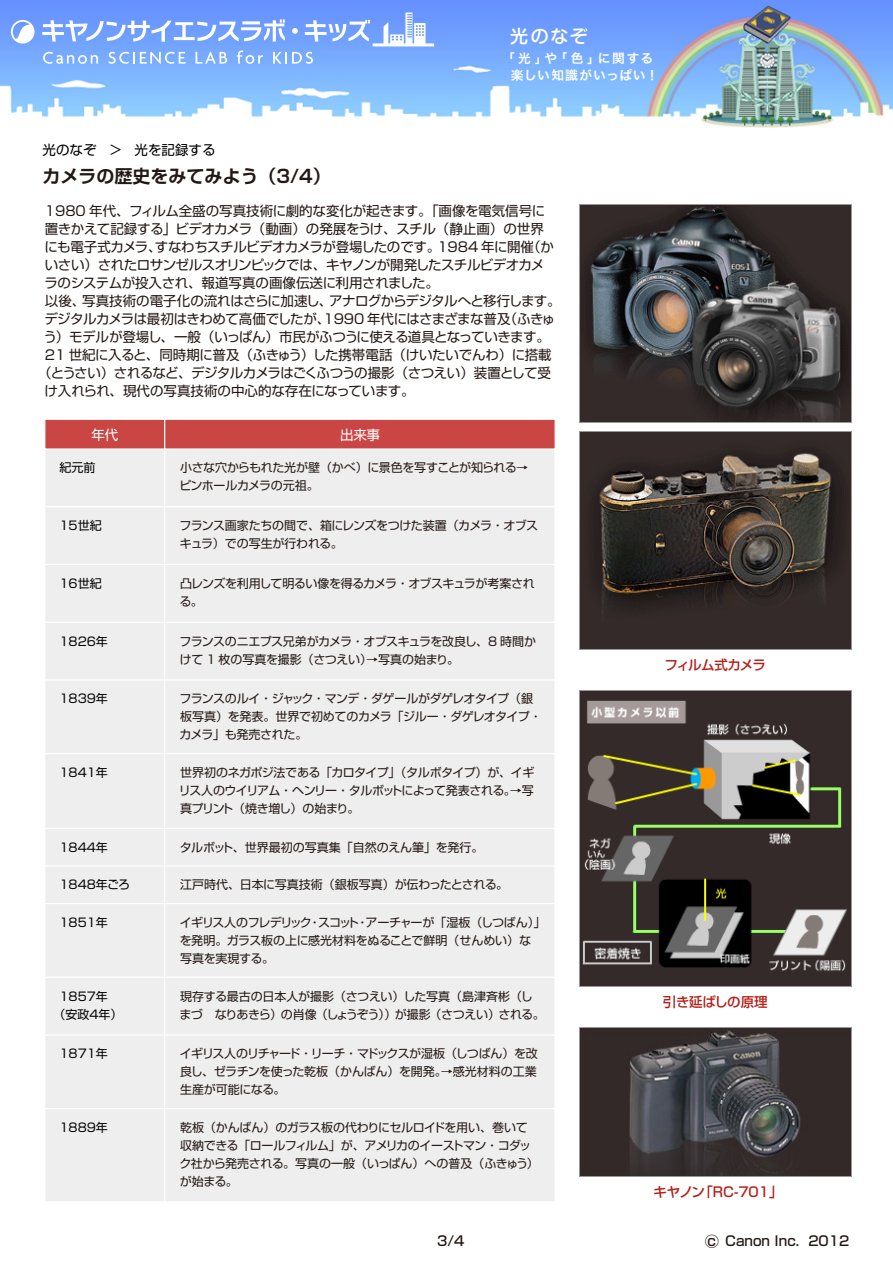
<style>
.page{position:relative;width:893px;height:1263px;background:#fff}
.page>*{position:absolute;margin:0;border:0;box-sizing:border-box;transform-origin:0 0}
.t1{font:700 18px "Shin Go Pr 6 De";color:#231815}
.t2{font:500 18px "Shin M Go Pro";color:#fff}
.t3{font:13.5px "Shin Go Pr 6";letter-spacing:-.03em;color:#231815}
.t4{font:13.5px "Shin Go Pr 6";letter-spacing:-.005em;color:#231815}
.t5{font:13.5px "Shin Go Pr 6";letter-spacing:-.055em;color:#231815}
.t6{font:500 13.5px "Shin Go Pro";color:#231815}
.t7{font:500 13.5px "Shin Go Pr 6";letter-spacing:-.01em;color:#b52019}
.t8{font:13.5px "Shin Go Pr 6";color:#000}
.t9{font:500 13.5px "Shin Go Pr 6";letter-spacing:-.075em;color:#b52019}
.t10{font:500 13.5px "Shin Go Pr 6";letter-spacing:-.03em;color:#b52019}
.t11{font:13.5px "Shin Go Pr 6";color:#fff}
.t12{font:12.75px/17.4px "Hira Kaku Pro W6";letter-spacing:.07em;color:#fff}
.t13{font:12px/18px "Shin Go Pr 6";letter-spacing:-.03em;color:#231815}
.t14{font:12px/18px "Shin Go Pr 6";color:#000}
.t15{font:12px "Shin Go Pr 6";letter-spacing:-.01em;color:#231815}
.t16{font:12px "Shin Go Pr 6";color:#231815}
.s1{font-size:15px}
</style>
<div class="page">
<img style="left:0;top:0;width:893px;height:128px">
<svg style="left:42px;top:19px;width:243px;height:23px"></svg>
<svg style="left:292px;top:28px;width:6px;height:6px"></svg>
<svg style="left:305px;top:20px;width:65px;height:22px"></svg>
<svg style="left:11px;top:20px;width:24px;height:24px"></svg>
<svg style="left:43px;top:52px;width:55px;height:12px"></svg>
<svg style="left:109px;top:52px;width:77px;height:12px"></svg>
<svg style="left:196px;top:52px;width:31px;height:12px"></svg>
<svg style="left:237px;top:51px;width:26px;height:13px"></svg>
<svg style="left:273px;top:52px;width:40px;height:12px"></svg>
<svg style="left:384px;top:13px;width:41px;height:30px"></svg>
<hr style="left:373px;top:43px;width:61px;height:3px;background:#fff">
<img style="left:579px;top:205px;width:272px;height:218px">
<img style="left:579px;top:431px;width:272px;height:218px">
<img style="left:579px;top:690px;width:273px;height:297px">
<img style="left:579px;top:1027px;width:273px;height:150px">
<div style="left:44px;top:419px;width:512px;height:783px;background:#eee;border:1px solid #fff"></div>
<hr style="left:45px;top:1108px;width:510px;height:1px;background:#fff">
<hr style="left:45px;top:1034px;width:510px;height:1px;background:#fff">
<hr style="left:45px;top:977px;width:510px;height:1px;background:#fff">
<hr style="left:45px;top:903px;width:510px;height:1px;background:#fff">
<hr style="left:45px;top:865px;width:510px;height:1px;background:#fff">
<hr style="left:45px;top:828px;width:510px;height:1px;background:#fff">
<hr style="left:45px;top:753px;width:510px;height:1px;background:#fff">
<hr style="left:45px;top:679px;width:510px;height:1px;background:#fff">
<hr style="left:45px;top:622px;width:510px;height:1px;background:#fff">
<hr style="left:45px;top:564px;width:510px;height:1px;background:#fff">
<hr style="left:45px;top:506px;width:510px;height:1px;background:#fff">
<hr style="left:555px;top:419px;width:1px;height:744px;background:#fff">
<hr style="left:164px;top:418px;width:1px;height:784px;background:#fff">
<div style="left:44px;top:419px;width:121px;height:30px;background:#ca4644;border:1px solid #fff"></div>
<div style="left:164px;top:419px;width:392px;height:30px;background:#ca4644;border:1px solid #fff"></div>
<p class="t8" style="left:43px;top:139px;width:175px">光のなぞ ＞ 光を記録する</p>
<h1 class="t1" style="left:43px;top:161px;width:290px">カメラの歴史をみてみよう（3/4）</h1>
<h1 class="t2" style="left:510px;top:21px;width:79px">光のなぞ</h1>
<p class="t12" style="left:511px;top:49px;width:149px;text-indent:-9px">「光」や「色」に関する楽しい知識がいっぱい！</p>
<p class="t4" style="left:45px;top:200px;width:502px">1980 年代、フィルム全盛の写真技術に劇的な変化が起きます。「画像を電気信号に</p>
<p class="t3" style="left:45px;top:218px;width:501px">置きかえて記録する」ビデオカメラ（動画）の発展をうけ、スチル（静止画）の世界</p>
<p class="t3" style="left:44px;top:236px;width:511px">にも電子式カメラ、すなわちスチルビデオカメラが登場したのです。1984 年に開催（か</p>
<p class="t3" style="left:45px;top:254px;width:501px">いさい）されたロサンゼルスオリンピックでは、キヤノンが開発したスチルビデオカメ</p>
<p class="t3" style="left:44px;top:272px;width:396px">ラのシステムが投入され、報道写真の画像伝送に利用されました。</p>
<p class="t3" style="left:45px;top:290px;width:517px">以後、写真技術の電子化の流れはさらに加速し、アナログからデジタルへと移行します。</p>
<p class="t3" style="left:45px;top:308px;width:512px">デジタルカメラは最初はきわめて高価でしたが、1990 年代にはさまざまな普及（ふきゅ</p>
<p class="t3" style="left:44px;top:326px;width:508px">う）モデルが登場し、一般（いっぱん）市民がふつうに使える道具となっていきます。</p>
<p class="t3" style="left:45px;top:344px;width:508px">21 世紀に入ると、同時期に普及（ふきゅう）した携帯電話（けいたいでんわ）に搭載</p>
<p class="t5" style="left:38px;top:362px;width:514px">（とうさい）されるなど、デジタルカメラはごくふつうの撮影（さつえい）装置として受</p>
<p class="t4" style="left:45px;top:380px;width:372px">け入れられ、現代の写真技術の中心的な存在になっています。</p>
<p class="t11" style="left:92px;top:423px;width:28px">年代</p>
<p class="t11" style="left:340px;top:423px;width:41px">出来事</p>
<p class="t14" style="left:59px;top:458px;width:37px">紀元前</p>
<p class="t14" style="left:59px;top:516px;width:44px">15世紀</p>
<p class="t14" style="left:59px;top:573px;width:44px">16世紀</p>
<p class="t14" style="left:59px;top:631px;width:50px">1826年</p>
<p class="t14" style="left:59px;top:689px;width:50px">1839年</p>
<p class="t14" style="left:59px;top:763px;width:50px">1841年</p>
<p class="t14" style="left:59px;top:837px;width:50px">1844年</p>
<p class="t14" style="left:59px;top:875px;width:72px">1848年ごろ</p>
<p class="t14" style="left:59px;top:912px;width:50px">1851年</p>
<p class="t14" style="left:53px;top:986px;width:71px;text-indent:6px">1857年（安政4年）</p>
<p class="t14" style="left:59px;top:1044px;width:50px">1871年</p>
<p class="t14" style="left:59px;top:1118px;width:50px">1889年</p>
<p class="t13" style="left:179px;top:458px;width:350px">小さな穴からもれた光が壁（かべ）に景色を写すことが知られる→ピンホールカメラの元祖。</p>
<p class="t13" style="left:180px;top:516px;width:360px">フランス画家たちの間で、箱にレンズをつけた装置（カメラ・オブスキュラ）での写生が行われる。</p>
<p class="t13" style="left:179px;top:573px;width:357px">凸レンズを利用して明るい像を得るカメラ・オブスキュラが考案される。</p>
<p class="t13" style="left:180px;top:631px;width:358px">フランスのニエプス兄弟がカメラ・オブスキュラを改良し、8 時間かけて 1 枚の写真を撮影（さつえい）→写真の始まり。</p>
<p class="t13" style="left:180px;top:689px;width:364px">フランスのルイ・ジャック・マンデ・ダゲールがダゲレオタイプ（銀板写真）を発表。世界で初めてのカメラ「ジルー・ダゲレオタイプ・カメラ」も発売された。</p>
<p class="t13" style="left:179px;top:763px;width:357px;text-align:justify">世界初のネガポジ法である「カロタイプ」（タルボタイプ）が、イギリス人のウイリアム・ヘンリー・タルボットによって発表される。→写真プリント（焼き増し）の始まり。</p>
<p class="t16" style="left:180px;top:837px;width:305px">タルボット、世界最初の写真集「自然のえん筆」を発行。</p>
<p class="t15" style="left:180px;top:875px;width:330px">江戸時代、日本に写真技術（銀板写真）が伝わったとされる。</p>
<p class="t13" style="left:180px;top:912px;width:367px">イギリス人のフレデリック・スコット・アーチャーが「湿板（しつばん）」を発明。ガラス板の上に感光材料をぬることで鮮明（せんめい）な写真を実現する。</p>
<p class="t13" style="left:180px;top:986px;width:367px">現存する最古の日本人が撮影（さつえい）した写真（島津斉彬（しまづ　なりあきら）の肖像（しょうぞう））が撮影（さつえい）される。</p>
<p class="t13" style="left:180px;top:1044px;width:360px;text-align:justify">イギリス人のリチャード・リーチ・マドックスが湿板（しつばん）を改良し、ゼラチンを使った乾板（かんばん）を開発。→感光材料の工業生産が可能になる。</p>
<p class="t13" style="left:179px;top:1118px;width:361px">乾板（かんばん）のガラス板の代わりにセルロイドを用い、巻いて収納できる「ロールフィルム」が、アメリカのイーストマン・コダック社から発売される。写真の一般（いっぱん）への普及（ふきゅう）が始まる。</p>
<p class="t9" style="left:665px;top:653px;width:103px">フィルム式カメラ</p>
<p class="t10" style="left:663px;top:991px;width:106px">引き延ばしの原理</p>
<p class="t7" style="left:653px;top:1181px;width:131px">キヤノン「RC-701」</p>
<p class="t6" style="left:437px;top:1230px;width:29px">3/4</p>
<p class="t6" style="left:704px;top:1230px;width:146px"><span class="s1">○</span>c Canon Inc. 2012</p>
</div>
